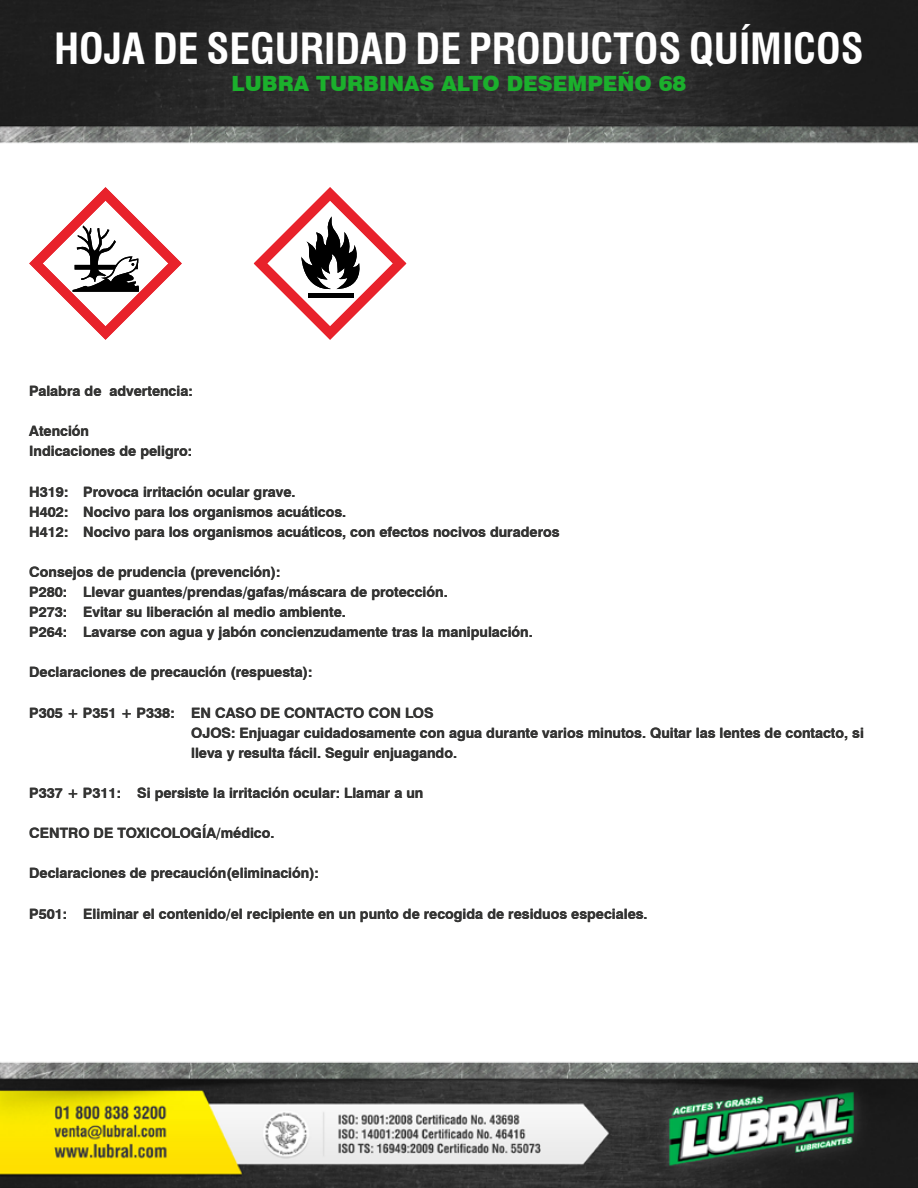
<style>
.page{position:relative;width:918px;height:1188px;background:#fff}
.page>*{position:absolute;margin:0;border:0;box-sizing:border-box;transform-origin:0 0}
.t1{font:700 condensed 42px "Swiss 721 BT";color:#fff}
.t2{font:900 21px "Swiss 721 BT";color:#1bb02c}
.t3{font:700 14.25px/20.1px "Swiss 721 BT";color:#353534}
</style>
<div class="page">
<img style="left:0;top:0;width:918px;height:1188px">
<svg style="left:254px;top:187px;width:152px;height:153px"></svg>
<svg style="left:29px;top:187px;width:153px;height:153px"></svg>
<h1 class="t1" style="left:54px;top:24px;width:811px">HOJA DE SEGURIDAD DE PRODUCTOS QUÍMICOS</h1>
<h2 class="t2" style="left:232px;top:71px;width:456px">LUBRA TURBINAS ALTO DESEMPEÑO 68</h2>
<p class="t3" style="left:29px;top:381px;width:165px">Palabra de advertencia:</p>
<p class="t3" style="left:29px;top:421px;width:165px">Atención<br>Indicaciones de peligro:</p>
<p class="t3" style="left:29px;top:481px;width:532px">H319: Provoca irritación ocular grave.<br>H402: Nocivo para los organismos acuáticos.<br>H412: Nocivo para los organismos acuáticos, con efectos nocivos duraderos</p>
<p class="t3" style="left:29px;top:562px;width:505px">Consejos de prudencia (prevención):<br>P280: Llevar guantes/prendas/gafas/máscara de protección.<br>P273: Evitar su liberación al medio ambiente.<br>P264: Lavarse con agua y jabón concienzudamente tras la manipulación.</p>
<p class="t3" style="left:29px;top:662px;width:285px">Declaraciones de precaución (respuesta):</p>
<p class="t3" style="left:191px;top:702px;width:674px;text-indent:-162px">P305 + P351 + P338: EN CASO DE CONTACTO CON LOS<br>OJOS: Enjuagar cuidadosamente con agua durante varios minutos. Quitar las lentes de contacto, si lleva y resulta fácil. Seguir enjuagando.</p>
<p class="t3" style="left:29px;top:783px;width:396px">P337 + P311: Si persiste la irritación ocular: Llamar a un</p>
<p class="t3" style="left:29px;top:823px;width:247px">CENTRO DE TOXICOLOGÍA/médico.</p>
<p class="t3" style="left:29px;top:863px;width:291px">Declaraciones de precaución(eliminación):</p>
<p class="t3" style="left:29px;top:903px;width:620px">P501: Eliminar el contenido/el recipiente en un punto de recogida de residuos especiales.</p>
</div>
